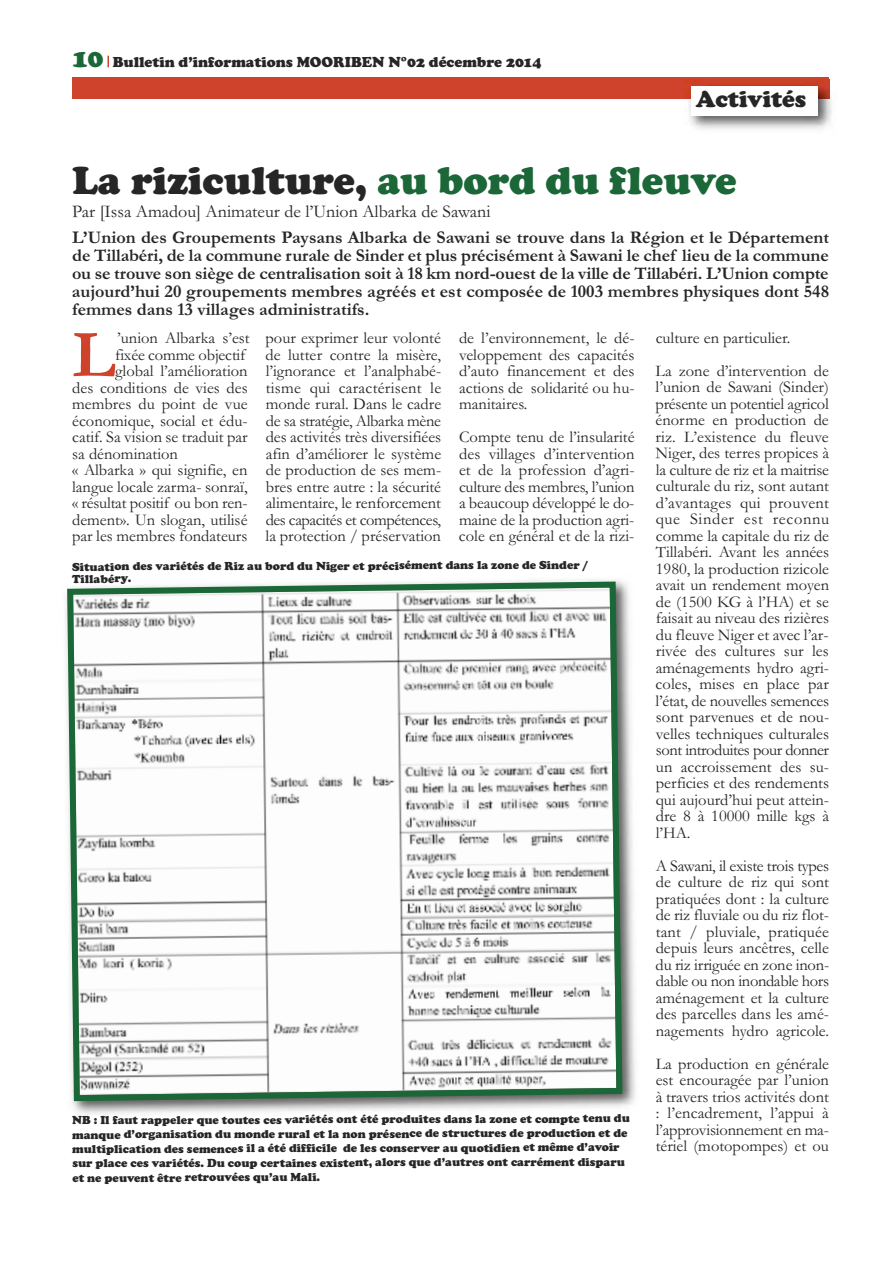
<style>
.page{position:relative;width:893px;height:1263px;background:#fff}
.page>*{position:absolute;margin:0;border:0;box-sizing:border-box;transform-origin:0 0}
.t1{font:700 67.8px "Garamond";color:#cf422b}
.t2{font:900 40.5px "Cooper";color:#272627}
.t3{font:900 24px "Cooper";color:#272627}
.t4{font:700 18px/18px "Garamond";color:#272627;text-align:justify}
.t5{font:18px "Garamond";color:#272627}
.t6{font:16.5px/16.5px "Garamond";color:#272627;text-align:justify}
.t7{font:900 15px "Cooper";color:#272627}
.t8{font:900 12px/14.5px "Cooper";letter-spacing:-.005em;color:#272627}
.s1{font-size:27px;color:#1b6738}
.s2{color:#1b6738}
</style>
<div class="page">
<div style="left:72px;top:77px;width:757px;height:22px;background:#cf422b"></div>
<svg style="left:107px;top:56px;width:2px;height:11px"></svg>
<img style="left:684px;top:80px;width:148px;height:49px">
<div style="left:691px;top:86px;width:127px;height:30px;background:#fff"></div>
<img style="left:73px;top:583px;width:563px;height:531px">
<svg style="left:65px;top:580px;width:560px;height:524px"></svg>
<p class="t7" style="left:72px;top:53px;width:471px"><span class="s1">10</span> Bulletin d’informations MOORIBEN N°02 décembre 2014</p>
<h3 class="t3" style="left:696px;top:84px;width:112px">Activités</h3>
<h2 class="t2" style="left:72px;top:157px;width:666px">La riziculture, <span class="s2">au bord du fleuve</span></h2>
<p class="t5" style="left:72px;top:201px;width:420px">Par [Issa Amadou] Animateur de l’Union Albarka de Sawani</p>
<p class="t4" style="left:72px;top:228px;width:759px">L’Union des Groupements Paysans Albarka de Sawani se trouve dans la Région et le Département de Tillabéri, de la commune rurale de Sinder et plus précisément à Sawani le chef lieu de la commune ou se trouve son siège de centralisation soit à 18 km nord-ouest de la ville de Tillabéri. L’Union compte aujourd’hui 20 groupements membres agréés et est composée de 1003 membres physiques dont 548 femmes dans 13 villages administratifs.</p>
<h1 class="t1" style="left:72px;top:313px;width:45px">L</h1>
<p class="t6" style="left:117px;top:329px;width:134px">’union Albarka s’est</p>
<p class="t6" style="left:115px;top:346px;width:132px">fixée comme objectif</p>
<p class="t6" style="left:115px;top:362px;width:134px">global l’amélioration</p>
<p class="t6" style="left:72px;top:379px;width:177px">des conditions de vies des</p>
<p class="t6" style="left:72px;top:395px;width:177px">membres du point de vue</p>
<p class="t6" style="left:72px;top:412px;width:177px">économique, social et édu-</p>
<p class="t6" style="left:72px;top:428px;width:177px">catif. Sa vision se traduit par</p>
<p class="t6" style="left:72px;top:445px;width:107px">sa dénomination</p>
<p class="t6" style="left:72px;top:461px;width:177px">« Albarka » qui signifie, en</p>
<p class="t6" style="left:72px;top:478px;width:177px">langue locale zarma- sonraï,</p>
<p class="t6" style="left:72px;top:494px;width:177px">« résultat positif ou bon ren-</p>
<p class="t6" style="left:72px;top:511px;width:177px">dement». Un slogan, utilisé</p>
<p class="t6" style="left:72px;top:527px;width:177px">par les membres fondateurs</p>
<p class="t6" style="left:265px;top:329px;width:177px">pour exprimer leur volonté de lutter contre la misère, l’ignorance et l’analphabé&shy;tisme qui caractérisent le monde rural. Dans le cadre de sa stratégie, Albarka mène des activités très diversifiées afin d’améliorer le système de production de ses mem&shy;bres entre autre : la sécurité alimentaire, le renforcement des capacités et compétences, la protection / préservation</p>
<p class="t6" style="left:459px;top:329px;width:177px">de l’environnement, le dé&shy;veloppement des capacités d’auto financement et des actions de solidarité ou hu&shy;manitaires.</p>
<p class="t6" style="left:459px;top:428px;width:177px">Compte tenu de l’insularité des villages d’intervention et de la profession d’agri&shy;culture des membres, l’union a beaucoup développé le do&shy;maine de la production agri&shy;cole en général et de la rizi-</p>
<p class="t8" style="left:72px;top:559px;width:518px;line-height:12.8px">Situation des variétés de Riz au bord du Niger et précisément dans la zone de Sinder /<br>Tillabéry.</p>
<p class="t8" style="left:72px;top:1112px;width:559px">NB : Il faut rappeler que toutes ces variétés ont été produites dans la zone et compte tenu du manque d’organisation du monde rural et la non présence de structures de production et de multiplication des semences il a été difficile de les conserver au quotidien et même d’avoir sur place ces variétés. Du coup certaines existent, alors que d’autres ont carrément disparu et ne peuvent être retrouvées qu’au Mali.</p>
<p class="t6" style="left:656px;top:320px;width:175px;line-height:33px">culture en particulier.<br>La zone d’intervention de</p>
<p class="t6" style="left:656px;top:378px;width:175px">l’union de Sawani (Sinder) présente un potentiel agricol énorme en production de riz. L’existence du fleuve Niger, des terres propices à la culture de riz et la maitrise culturale du riz, sont autant d’avantages qui prouvent que Sinder est reconnu comme la capitale du riz de Tillabéri. Avant les années 1980, la production rizicole avait un rendement moyen de (1500 KG à l’HA) et se faisait au niveau des rizières du fleuve Niger et avec l’ar&shy;rivée des cultures sur les aménagements hydro agri&shy;coles, mises en place par l’état, de nouvelles semences sont parvenues et de nou&shy;velles techniques culturales sont introduites pour donner un accroissement des su&shy;perficies et des rendements qui aujourd’hui peut attein&shy;dre 8 à 10000 mille kgs à l’HA.</p>
<p class="t6" style="left:656px;top:857px;width:175px">A Sawani, il existe trois types de culture de riz qui sont pratiquées dont : la culture de riz fluviale ou du riz flot&shy;tant / pluviale, pratiquée depuis leurs ancêtres, celle du riz irriguée en zone inon&shy;dable ou non inondable hors aménagement et la culture des parcelles dans les amé&shy;nagements hydro agricole.</p>
<p class="t6" style="left:656px;top:1055px;width:175px">La production en générale est encouragée par l’union à travers trios activités dont : l’encadrement, l’appui à l’approvisionnement en ma&shy;tériel (motopompes) et ou</p>
</div>
